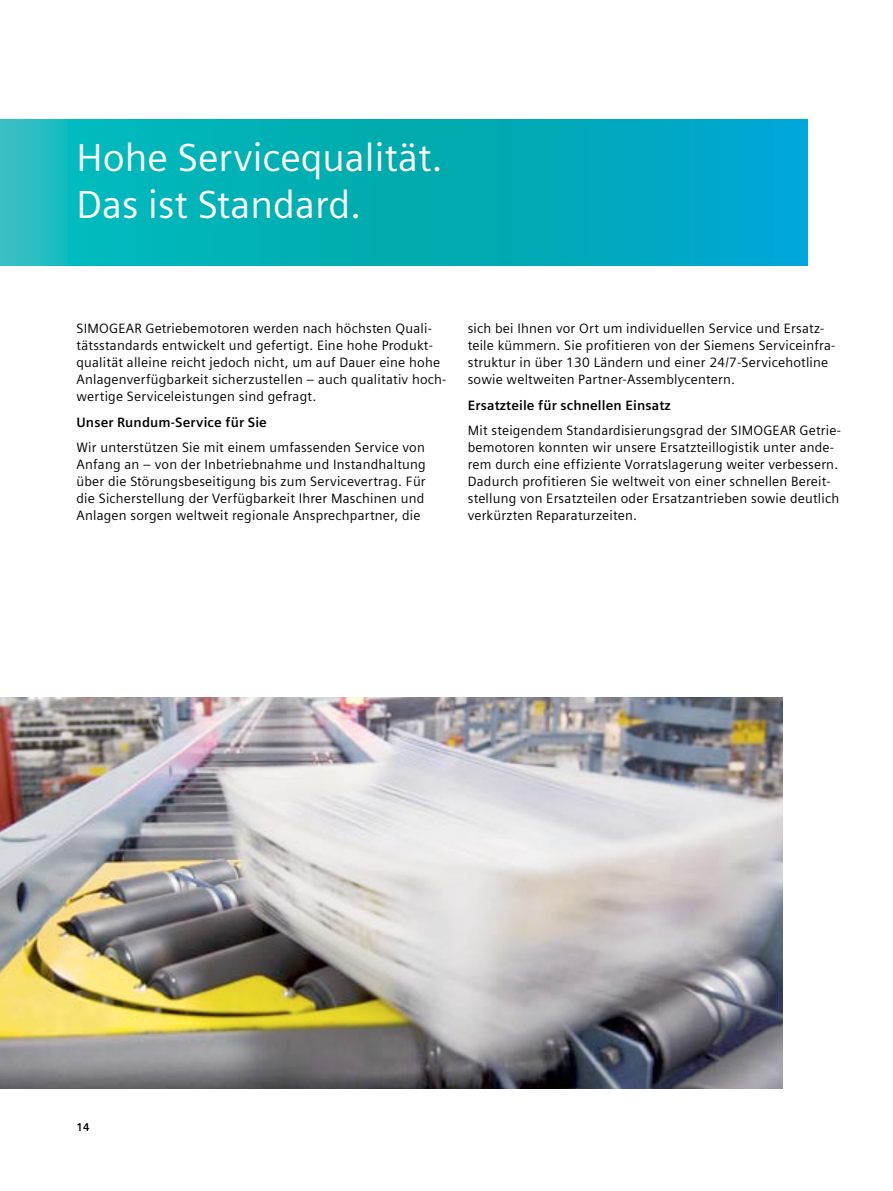
<style>
.page{position:relative;width:893px;height:1191px;background:#fff}
.page>*{position:absolute;margin:0;border:0;box-sizing:border-box;transform-origin:0 0}
.t1{font:39px/46.8px "Siemens Sans Global";color:#fff}
.t2{font:13.5px/17px "Siemens Sans Global";letter-spacing:.015em;color:#000}
.t3{font:700 13.5px "Siemens Sans Global";letter-spacing:.01em;color:#000}
.t4{font:700 11.25px "Siemens Sans Global";color:#000}
</style>
<div class="page">
<svg style="left:0;top:119px;width:808px;height:147px;background:#03aebb"></svg>
<img style="left:0;top:697px;width:782px;height:392px">
<h1 class="t1" style="left:77px;top:136px;width:368px">Hohe Servicequalität.<br>Das ist Standard.</h1>
<p class="t2" style="left:77px;top:320px;width:371px">SIMOGEAR Getriebemotoren werden nach höchsten Quali&shy;tätsstandards entwickelt und gefertigt. Eine hohe Produkt&shy;qualität alleine reicht jedoch nicht, um auf Dauer eine hohe Anlagenverfügbarkeit sicherzustellen – auch qualitativ hoch&shy;wertige Serviceleistungen sind gefragt.</p>
<p class="t3" style="left:77px;top:414px;width:192px">Unser Rundum-Service für Sie</p>
<p class="t2" style="left:77px;top:439px;width:351px;text-align:justify">Wir unterstützen Sie mit einem umfassenden Service von Anfang an – von der Inbetriebnahme und Instandhaltung über die Störungsbeseitigung bis zum Servicevertrag. Für die Sicherstellung der Verfügbarkeit Ihrer Maschinen und Anlagen sorgen weltweit regionale Ansprechpartner, die</p>
<p class="t2" style="left:468px;top:320px;width:369px">sich bei Ihnen vor Ort um individuellen Service und Ersatz&shy;teile kümmern. Sie profitieren von der Siemens Serviceinfra&shy;struktur in über 130 Ländern und einer 24/7-Servicehotline sowie weltweiten Partner-Assemblycentern.</p>
<p class="t3" style="left:468px;top:397px;width:205px">Ersatzteile für schnellen Einsatz</p>
<p class="t2" style="left:468px;top:423px;width:375px">Mit steigendem Standardisierungsgrad der SIMOGEAR Getrie&shy;bemotoren konnten wir unsere Ersatzteillogistik unter ande&shy;rem durch eine effiziente Vorratslagerung weiter verbessern.<br>Dadurch profitieren Sie weltweit von einer schnellen Bereit&shy;stellung von Ersatzteilen oder Ersatzantrieben sowie deutlich verkürzten Reparaturzeiten.</p>
<p class="t4" style="left:77px;top:1120px;width:15px">14</p>
</div>
